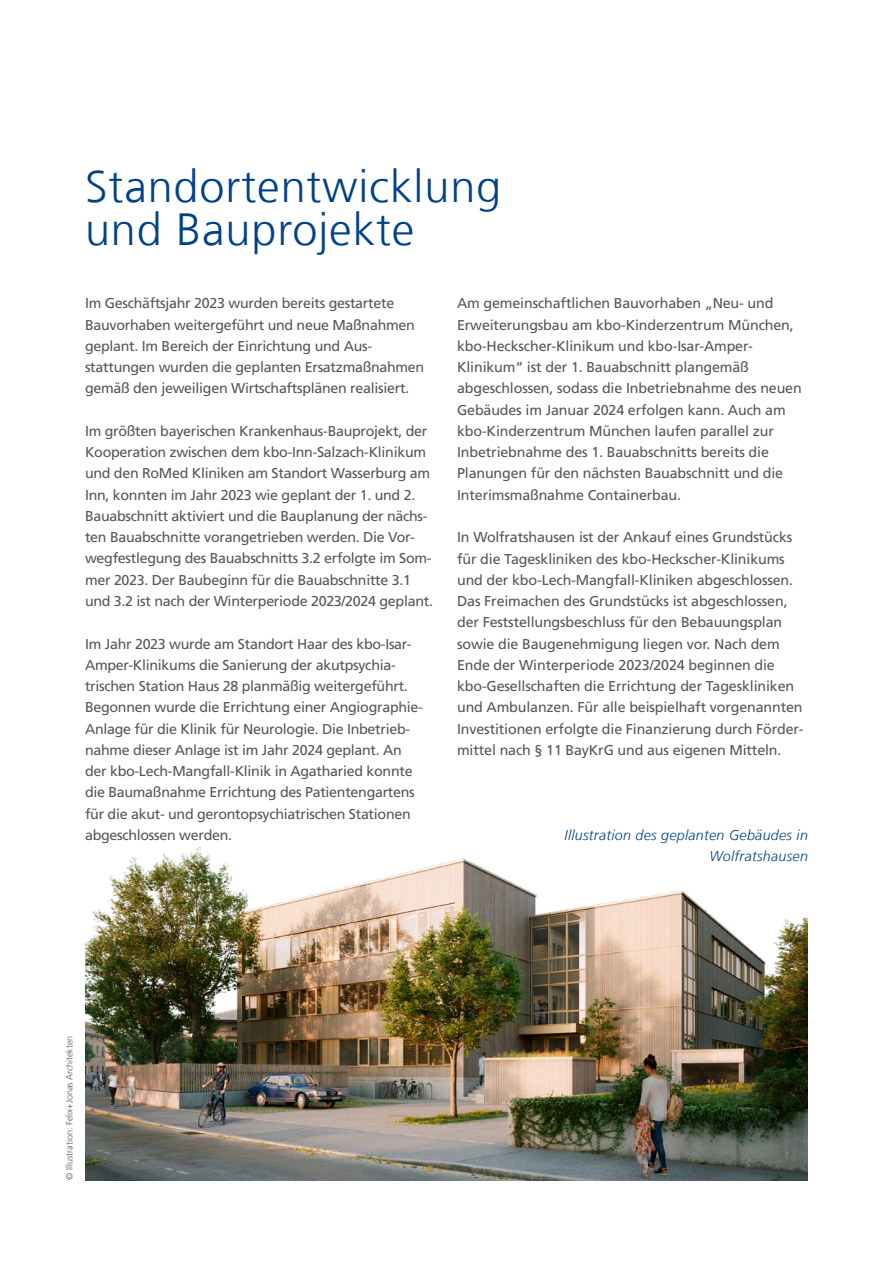
<style>
.page{position:relative;width:893px;height:1263px;background:#fff}
.page>*{position:absolute;margin:0;border:0;box-sizing:border-box;transform-origin:0 0}
.t1{font:300 45px/42.5px "Frutiger LT Com";letter-spacing:.02em;color:#004189}
.t2{font:14.25px/21.3px "Frutiger LT Com";letter-spacing:-.02em;color:#565656}
.t3{font:italic 300 14.25px/21.3px "Frutiger LT Com";letter-spacing:.02em;color:#004189;text-align:right}
.t4{font:300 9px "Frutiger LT Com";color:#565656}
</style>
<div class="page">
<img style="left:85px;top:847px;width:723px;height:333px">
<h1 class="t1" style="left:85px;top:166px;width:418px">Standortentwicklung und Bauprojekte</h1>
<p class="t2" style="left:85px;top:293px;width:341px">Im Geschäftsjahr 2023 wurden bereits gestartete Bauvorhaben weitergeführt und neue Maßnahmen geplant. Im Bereich der Einrichtung und Aus&shy;stattungen wurden die geplanten Ersatzmaßnahmen gemäß den jeweiligen Wirtschaftsplänen realisiert.</p>
<p class="t2" style="left:85px;top:420px;width:349px">Im größten bayerischen Krankenhaus-Bauprojekt, der Kooperation zwischen dem kbo-Inn-Salzach-Klinikum und den RoMed Kliniken am Standort Wasserburg am Inn, konnten im Jahr 2023 wie geplant der 1. und 2.<br>Bauabschnitt aktiviert und die Bauplanung der nächs&shy;ten Bauabschnitte vorangetrieben werden. Die Vor&shy;wegfestlegung des Bauabschnitts 3.2 erfolgte im Som&shy;mer 2023. Der Baubeginn für die Bauabschnitte 3.1 und 3.2 ist nach der Winterperiode 2023/2024 geplant.</p>
<p class="t2" style="left:85px;top:633px;width:339px">Im Jahr 2023 wurde am Standort Haar des kbo-Isar-Amper-Klinikums die Sanierung der akutpsychia&shy;trischen Station Haus 28 planmäßig weitergeführt.<br>Begonnen wurde die Errichtung einer Angiographie-Anlage für die Klinik für Neurologie. Die Inbetrieb&shy;nahme dieser Anlage ist im Jahr 2024 geplant. An der kbo-Lech-Mangfall-Klinik in Agatharied konnte die Baumaßnahme Errichtung des Patientengartens für die akut- und gerontopsychiatrischen Stationen abgeschlossen werden.</p>
<p class="t2" style="left:457px;top:293px;width:346px">Am gemeinschaftlichen Bauvorhaben „Neu- und Erweiterungsbau am kbo-Kinderzentrum München, kbo-Heckscher-Klinikum und kbo-Isar-Amper-Klinikum“ ist der 1. Bauabschnitt plangemäß abgeschlossen, sodass die Inbetriebnahme des neuen Gebäudes im Januar 2024 erfolgen kann. Auch am kbo-Kinderzentrum München laufen parallel zur Inbetriebnahme des 1. Bauabschnitts bereits die Planungen für den nächsten Bauabschnitt und die Interimsmaßnahme Containerbau.</p>
<p class="t2" style="left:457px;top:527px;width:348px">In Wolfratshausen ist der Ankauf eines Grundstücks für die Tageskliniken des kbo-Heckscher-Klinikums und der kbo-Lech-Mangfall-Kliniken abgeschlossen.<br>Das Freimachen des Grundstücks ist abgeschlossen, der Feststellungsbeschluss für den Bebauungsplan sowie die Baugenehmigung liegen vor. Nach dem Ende der Winterperiode 2023/2024 beginnen die kbo-Gesellschaften die Errichtung der Tageskliniken und Ambulanzen. Für alle beispielhaft vorgenannten Investitionen erfolgte die Finanzierung durch Förder&shy;mittel nach § 11 BayKrG und aus eigenen Mitteln.</p>
<p class="t3" style="left:565px;top:824px;width:245px">Illustration des geplanten Gebäudes in<br>Wolfratshausen</p>
<p class="t4" style="left:64px;top:1180px;width:146px;rotate:-90deg">© Illustration: Felix+Jonas Architekten</p>
</div>
